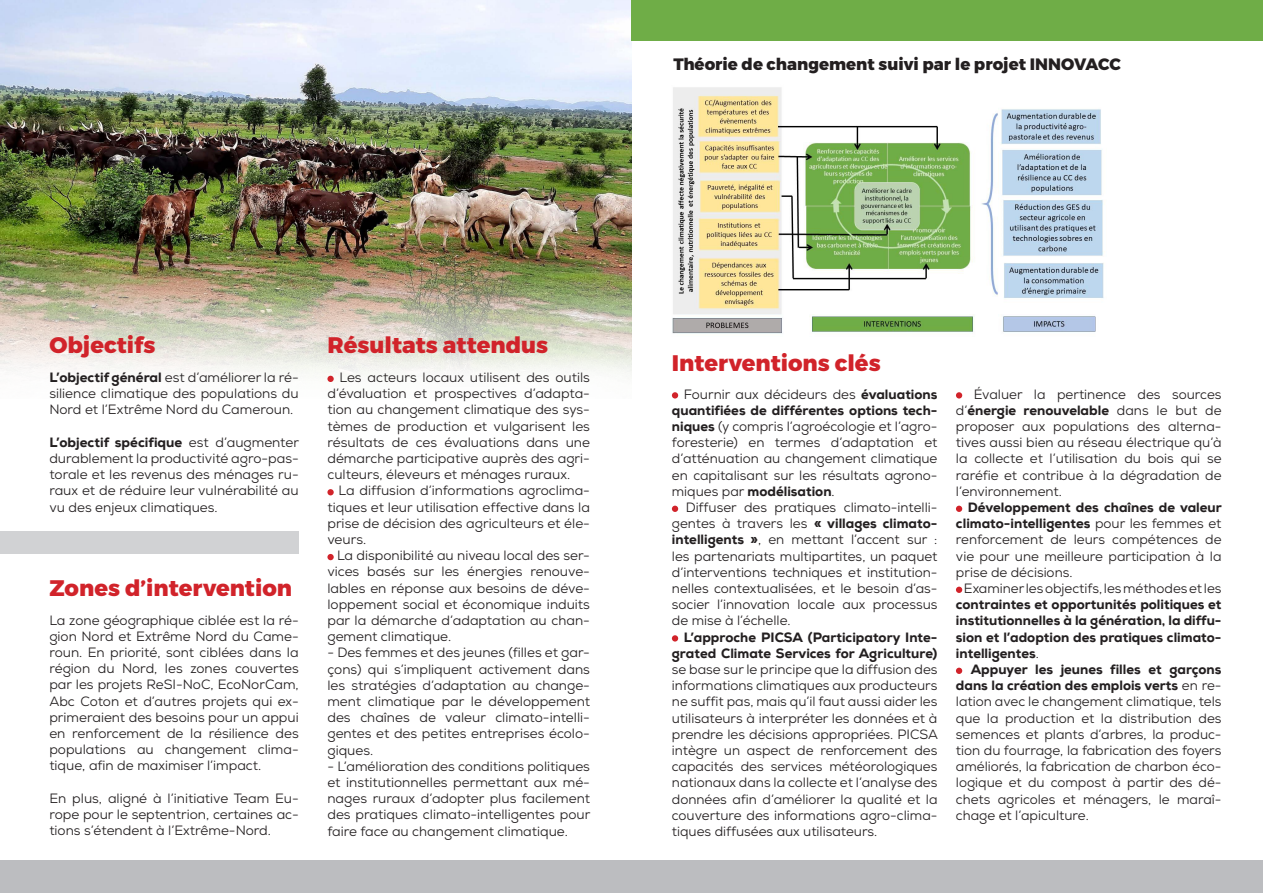
<style>
.page{position:relative;width:1263px;height:893px;background:#fff}
.page>*{position:absolute;margin:0;border:0;box-sizing:border-box;transform-origin:0 0}
.t1{font:800 22.5px "Montserrat";color:#d1232a}
.t2{font:800 16.5px "Montserrat";color:#231f20}
.t3{font:13.5px/16.2px "Nexa";color:#231f20;text-align:justify}
.t4{font:800 13.5px/16.2px "Nexa";color:#231f20;text-align:justify}
.s1{font-weight:800}
.s2{font-weight:400}
</style>
<div class="page">
<img style="left:0;top:0;width:631px;height:382px">
<div style="left:0;top:860px;width:1263px;height:33px;background:#bcbdc0"></div>
<div style="left:631px;top:0;width:632px;height:41px;background:#6fad47"></div>
<div style="left:672px;top:392px;width:6px;height:7px;background:#d1232a;border-radius:50%"></div>
<svg style="left:672px;top:506px;width:6px;height:6px"></svg>
<div style="left:672px;top:635px;width:6px;height:7px;background:#d1232a;border-radius:50%"></div>
<div style="left:956px;top:392px;width:6px;height:7px;background:#d1232a;border-radius:50%"></div>
<svg style="left:956px;top:506px;width:6px;height:6px"></svg>
<svg style="left:956px;top:587px;width:6px;height:6px"></svg>
<svg style="left:956px;top:668px;width:6px;height:6px"></svg>
<div style="left:327px;top:376px;width:7px;height:6px;background:#d1232a;border-radius:50%"></div>
<div style="left:327px;top:489px;width:7px;height:6px;background:#d1232a;border-radius:50%"></div>
<div style="left:327px;top:554px;width:7px;height:6px;background:#d1232a;border-radius:50%"></div>
<img style="left:672px;top:87px;width:432px;height:247px">
<div style="left:0;top:531px;width:299px;height:23px;background:#d1d2d4"></div>
<p class="t2" style="left:674px;top:54px;width:449px">Théorie de changement suivi par le projet INNOVACC</p>
<p class="t1" style="left:49px;top:331px;width:108px">Objectifs</p>
<p class="t3" style="left:49px;top:369px;width:251px"><span class="s1">L’objectif général</span> est d’améliorer la ré&shy;silience climatique des populations du Nord et l’Extrême Nord du Cameroun.</p>
<p class="t3" style="left:49px;top:434px;width:251px"><span class="s1">L’objectif spécifique</span> est d’augmenter durablement la productivité agro-pas&shy;torale et les revenus des ménages ru&shy;raux et de réduire leur vulnérabilité au vu des enjeux climatiques.</p>
<p class="t1" style="left:49px;top:574px;width:244px">Zones d’intervention</p>
<p class="t3" style="left:49px;top:612px;width:251px">La zone géographique ciblée est la ré&shy;gion Nord et Extrême Nord du Came&shy;roun. En priorité, sont ciblées dans la région du Nord, les zones couvertes par les projets ReSI-NoC, EcoNorCam, Abc Coton et d’autres projets qui ex&shy;primeraient des besoins pour un appui en renforcement de la résilience des populations au changement clima&shy;tique, afin de maximiser l’impact.</p>
<p class="t3" style="left:49px;top:790px;width:251px">En plus, aligné à l’initiative Team Eu&shy;rope pour le septentrion, certaines ac&shy;tions s’étendent à l’Extrême-Nord.</p>
<p class="t1" style="left:327px;top:331px;width:222px">Résultats attendus</p>
<p class="t3" style="left:327px;top:369px;width:264px;text-indent:12px">Les acteurs locaux utilisent des outils d’évaluation et prospectives d’adapta&shy;tion au changement climatique des sys&shy;tèmes de production et vulgarisent les résultats de ces évaluations dans une démarche participative auprès des agri&shy;culteurs, éleveurs et ménages ruraux.</p>
<p class="t3" style="left:327px;top:483px;width:264px;text-indent:11px">La diffusion d’informations agroclima&shy;tiques et leur utilisation effective dans la prise de décision des agriculteurs et éle&shy;veurs.</p>
<p class="t3" style="left:327px;top:547px;width:264px;text-indent:10px">La disponibilité au niveau local des ser&shy;vices basés sur les énergies renouve&shy;lables en réponse aux besoins de déve&shy;loppement social et économique induits par la démarche d’adaptation au chan&shy;gement climatique.</p>
<p class="t3" style="left:327px;top:645px;width:264px">- Des femmes et des jeunes (filles et gar&shy;çons) qui s’impliquent activement dans les stratégies d’adaptation au change&shy;ment climatique par le développement des chaînes de valeur climato-intelli&shy;gentes et des petites entreprises écolo&shy;giques.</p>
<p class="t3" style="left:327px;top:758px;width:264px">- L’amélioration des conditions politiques et institutionnelles permettant aux mé&shy;nages ruraux d’adopter plus facilement des pratiques climato-intelligentes pour faire face au changement climatique.</p>
<p class="t1" style="left:672px;top:349px;width:210px">Interventions clés</p>
<p class="t3" style="left:672px;top:386px;width:267px;text-indent:12px">Fournir aux décideurs des <span class="s1">évaluations quantifiées de différentes options tech&shy;niques</span> (y compris l’agroécologie et l’agro&shy;foresterie) en termes d’adaptation et d’atténuation au changement climatique en capitalisant sur les résultats agrono&shy;miques par <span class="s1">modélisation</span>.</p>
<p class="t3" style="left:672px;top:499px;width:267px;text-indent:14px">Diffuser des pratiques climato-intelli&shy;gentes à travers les <span class="s1">« villages climato&shy;intelligents »</span>, en mettant l’accent sur : les partenariats multipartites, un paquet d’interventions techniques et institution&shy;nelles contextualisées, et le besoin d’as&shy;socier l’innovation locale aux processus de mise à l’échelle.</p>
<p class="t3" style="left:672px;top:629px;width:267px;text-indent:12px"><span class="s1">L’approche PICSA (Participatory Inte&shy;grated Climate Services for Agriculture) </span>se base sur le principe que la diffusion des informations climatiques aux producteurs ne suffit pas, mais qu’il faut aussi aider les utilisateurs à interpréter les données et à prendre les décisions appropriées. PICSA intègre un aspect de renforcement des capacités des services météorologiques nationaux dans la collecte et l’analyse des données afin d’améliorer la qualité et la couverture des informations agro-clima&shy;tiques diffusées aux utilisateurs.</p>
<p class="t3" style="left:956px;top:386px;width:267px;text-indent:18px">Évaluer la pertinence des sources d’<span class="s1">énergie renouvelable</span> dans le but de proposer aux populations des alterna&shy;tives aussi bien au réseau électrique qu’à la collecte et l’utilisation du bois qui se raréfie et contribue à la dégradation de l’environnement.</p>
<p class="t3" style="left:956px;top:499px;width:267px;text-indent:12px"><span class="s1">Développement des chaînes de valeur climato-intelligentes</span> pour les femmes et renforcement de leurs compétences de vie pour une meilleure participation à la prise de décisions.</p>
<p class="t4" style="left:956px;top:580px;width:267px;text-indent:8px"><span class="s2">Examiner les objectifs, les méthodes et les </span>contraintes et opportunités politiques et institutionnelles à la génération, la diffu&shy;sion et l’adoption des pratiques climato&shy;intelligentes<span class="s2">.</span></p>
<p class="t3" style="left:956px;top:661px;width:267px;text-indent:15px"><span class="s1">Appuyer les jeunes filles et garçons dans la création des emplois verts</span> en re&shy;lation avec le changement climatique, tels que la production et la distribution des semences et plants d’arbres, la produc&shy;tion du fourrage, la fabrication des foyers améliorés, la fabrication de charbon éco&shy;logique et du compost à partir des dé&shy;chets agricoles et ménagers, le maraî&shy;chage et l’apiculture.</p>
</div>
